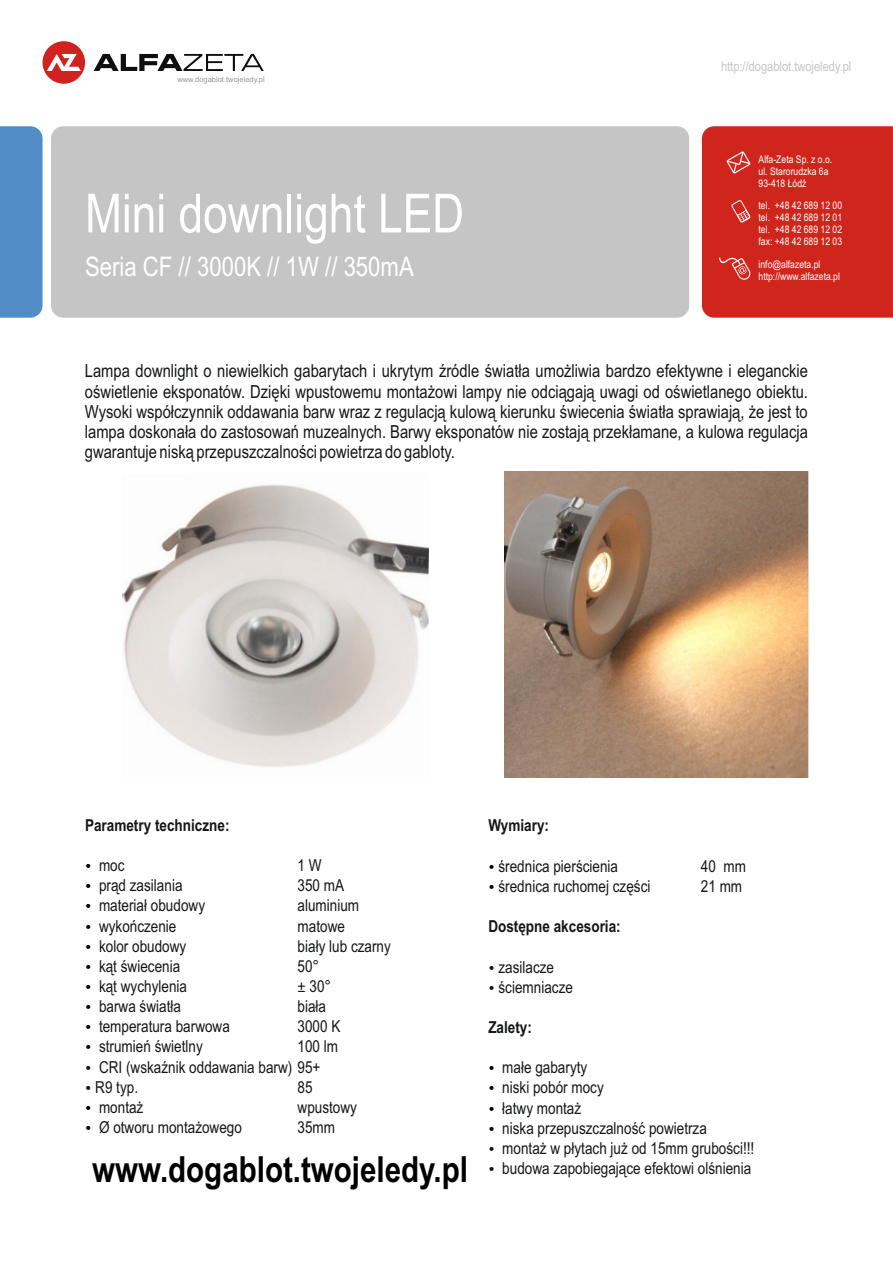
<style>
.page{position:relative;width:893px;height:1262px;background:#fff}
.page>*{position:absolute;margin:0;border:0;box-sizing:border-box;transform-origin:0 0}
.t1{font:54px "Arial Narrow";color:#fff}
.t2{font:700 36px "Arial Narrow";color:#000}
.t3{font:27px "Arial Narrow";color:#fff}
.t4{font:18px/20.1px "Arial Narrow";color:#151616;text-align:justify}
.t5{font:16.5px/20.1px "Arial Narrow";color:#151616}
.t6{font:700 16.5px "Arial Narrow";color:#151616}
.t7{font:13.5px "Arial Narrow";color:#c5c5c5}
.t8{font:10.5px/11.9px "Arial Narrow";color:#fff}
.t9{font:7.5px "Arial";color:#999}
.s1{font-family:"Calibri"}
</style>
<div class="page">
<div style="left:51px;top:126px;width:638px;height:192px;background:#c5c5c5"></div>
<div style="left:702px;top:126px;width:191px;height:192px;background:#d0251c"></div>
<div style="left:43px;top:41px;width:42px;height:43px;background:#d12220;border-radius:50%"></div>
<svg style="left:47px;top:54px;width:34px;height:17px"></svg>
<svg style="left:94px;top:54px;width:170px;height:17px"></svg>
<div style="left:0;top:126px;width:43px;height:192px;background:#528dc8"></div>
<img style="left:122px;top:484px;width:307px;height:283px">
<img style="left:504px;top:471px;width:304px;height:306px">
<p class="t9" style="left:177px;top:76px;width:89px">www.dogablot.twojeledy.pl</p>
<h1 class="t1" style="left:85px;top:193px;width:380px">Mini downlight LED</h1>
<h3 class="t3" style="left:85px;top:257px;width:330px">Seria CF // 3000K // 1W // 350mA</h3>
<p class="t7" style="left:721px;top:61px;width:132px">http://dogablot.twojeledy.pl</p>
<p class="t8" style="left:758px;top:154px;width:75px">Alfa-Zeta Sp. z o.o. ul. Starorudzka 6a<br>93-418 Łódź</p>
<p class="t8" style="left:758px;top:201px;width:85px;text-align:justify">tel. +48 42 689 12 00 tel. +48 42 689 12 01 tel. +48 42 689 12 02 fax: +48 42 689 12 03</p>
<p class="t8" style="left:758px;top:259px;width:83px">info@alfazeta.pl http://www.alfazeta.pl</p>
<p class="t4" style="left:85px;top:363px;width:724px">Lampa downlight o niewielkich gabarytach i ukrytym źródle światła umożliwia bardzo efektywne i eleganckie oświetlenie eksponatów. Dzięki wpustowemu montażowi lampy nie odciągają uwagi od oświetlanego obiektu.<br>Wysoki współczynnik oddawania barw wraz z regulacją kulową kierunku świecenia światła sprawiają, że jest to lampa doskonała do zastosowań muzealnych. Barwy eksponatów nie zostają przekłamane, a kulowa regulacja gwarantuje niską przepuszczalności powietrza do gabloty.</p>
<p class="t6" style="left:85px;top:818px;width:146px">Parametry techniczne:</p>
<p class="t5" style="left:99px;top:856px;width:27px">moc</p>
<p class="t5" style="left:297px;top:856px;width:26px">1 W</p>
<p class="t5" style="left:99px;top:877px;width:85px">prąd zasilania</p>
<p class="t5" style="left:297px;top:877px;width:48px">350 mA</p>
<p class="t5" style="left:99px;top:897px;width:108px">materiał obudowy</p>
<p class="t5" style="left:297px;top:897px;width:63px">aluminium</p>
<p class="t5" style="left:99px;top:917px;width:79px">wykończenie</p>
<p class="t5" style="left:297px;top:917px;width:49px">matowe</p>
<p class="t5" style="left:99px;top:937px;width:89px">kolor obudowy</p>
<p class="t5" style="left:297px;top:937px;width:95px">biały lub czarny</p>
<p class="t5" style="left:99px;top:957px;width:83px">kąt świecenia</p>
<p class="t5" style="left:297px;top:957px;width:23px">50°</p>
<p class="t5" style="left:99px;top:977px;width:89px">kąt wychylenia</p>
<p class="t5" style="left:297px;top:977px;width:35px"><span class="s1">±</span> 30°</p>
<p class="t5" style="left:99px;top:997px;width:83px">barwa światła</p>
<p class="t5" style="left:297px;top:997px;width:30px">biała</p>
<p class="t5" style="left:99px;top:1018px;width:132px">temperatura barwowa</p>
<p class="t5" style="left:297px;top:1018px;width:44px">3000 K</p>
<p class="t5" style="left:99px;top:1038px;width:105px">strumień świetlny</p>
<p class="t5" style="left:297px;top:1038px;width:42px">100 lm</p>
<p class="t5" style="left:99px;top:1058px;width:223px">CRI (wskaźnik oddawania barw) 95+</p>
<p class="t5" style="left:95px;top:1078px;width:44px">R9 typ.</p>
<p class="t5" style="left:297px;top:1078px;width:17px">85</p>
<p class="t5" style="left:99px;top:1098px;width:46px">montaż</p>
<p class="t5" style="left:297px;top:1098px;width:61px">wpustowy</p>
<p class="t5" style="left:99px;top:1118px;width:144px">Ø otworu montażowego</p>
<p class="t5" style="left:297px;top:1118px;width:39px">35mm</p>
<h2 class="t2" style="left:92px;top:1155px;width:377px">www.dogablot.twojeledy.pl</h2>
<p class="t6" style="left:488px;top:819px;width:62px">Wymiary:</p>
<p class="t5" style="left:498px;top:857px;width:121px">średnica pierścienia</p>
<p class="t5" style="left:700px;top:857px;width:47px">40 mm</p>
<p class="t5" style="left:498px;top:877px;width:153px">średnica ruchomej części</p>
<p class="t5" style="left:700px;top:877px;width:43px">21 mm</p>
<p class="t6" style="left:488px;top:920px;width:134px">Dostępne akcesoria:</p>
<p class="t5" style="left:498px;top:958px;width:76px">zasilacze ściemniacze</p>
<p class="t6" style="left:488px;top:1021px;width:45px">Zalety:</p>
<p class="t5" style="left:502px;top:1059px;width:86px">małe gabaryty</p>
<p class="t5" style="left:502px;top:1079px;width:103px">niski pobór mocy</p>
<p class="t5" style="left:502px;top:1099px;width:80px">łatwy montaż</p>
<p class="t5" style="left:502px;top:1119px;width:206px">niska przepuszczalność powietrza</p>
<p class="t5" style="left:502px;top:1139px;width:253px">montaż w płytach już od 15mm grubości!!!</p>
<p class="t5" style="left:502px;top:1159px;width:250px">budowa zapobiegające efektowi olśnienia</p>
</div>
